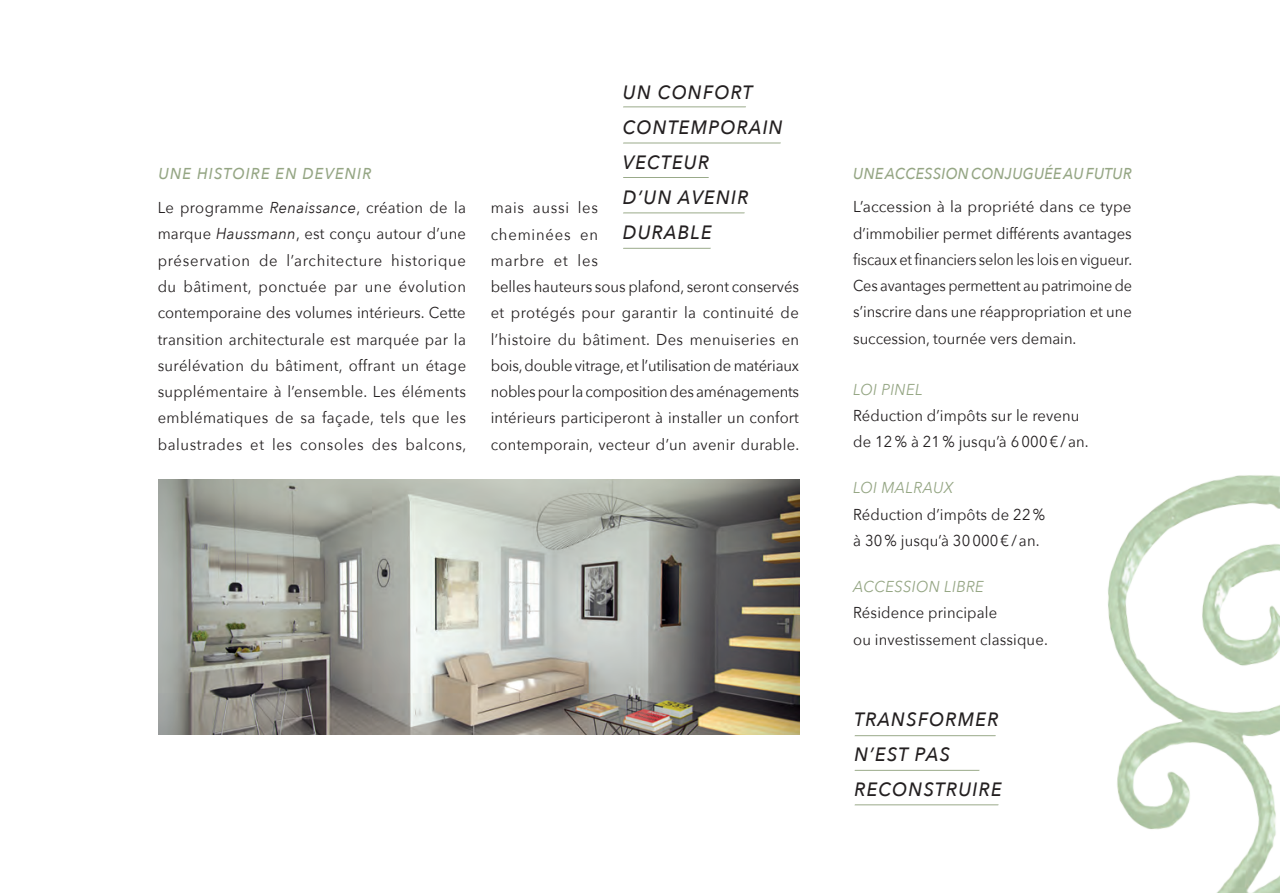
<style>
.page{position:relative;width:1280px;height:893px;background:#fff}
.page>*{position:absolute;margin:0;border:0;box-sizing:border-box;transform-origin:0 0}
.t1{font:italic 500 19.25px/35px "Avenir Next";letter-spacing:.07em;color:#231f20;scale:.94 1}
.t2{font:15.75px/26.2px "Avenir Next";letter-spacing:.01em;color:#231f20;scale:.94 1}
.t3{font:15.75px/26.2px "Avenir Next";letter-spacing:.01em;color:#231f20;text-align:justify}
.t4{font:italic 500 15.75px "Avenir Next";letter-spacing:.02em;color:#95a684;scale:.91 1}
.t5{font:italic 500 15.75px "Avenir Next";letter-spacing:.075em;color:#95a684;scale:.94 1}
.s1{font-style:italic}
.s2{font-style:italic;color:#95a684}
</style>
<div class="page">
<hr style="left:855px;top:735px;width:140px;height:1px;background:#95a684">
<hr style="left:855px;top:770px;width:124px;height:1px;background:#95a684">
<hr style="left:855px;top:804px;width:143px;height:1px;background:#95a684">
<img style="left:1108px;top:475px;width:172px;height:418px">
<img style="left:159px;top:480px;width:640px;height:255px">
<hr style="left:623px;top:106px;width:123px;height:1px;background:#95a684">
<hr style="left:623px;top:143px;width:158px;height:1px;background:#95a684">
<hr style="left:623px;top:177px;width:86px;height:1px;background:#95a684">
<hr style="left:623px;top:212px;width:121px;height:1px;background:#95a684">
<hr style="left:623px;top:248px;width:88px;height:1px;background:#95a684">
<p class="t1" style="left:623px;top:74px;width:172px">UN CONFORT<br>CONTEMPORAIN<br>VECTEUR<br>D’UN AVENIR<br>DURABLE</p>
<p class="t5" style="left:159px;top:160px;width:228px">UNE HISTOIRE EN DEVENIR</p>
<p class="t2" style="left:158px;top:194px;width:330px;text-align:justify">Le programme <span class="s1">Renaissance</span>, création de la marque <span class="s1">Haussmann</span>, est conçu autour d’une préservation de l’architecture historique du bâtiment, ponctuée par une évolution contemporaine des volumes intérieurs. Cette transition architecturale est marquée par la surélévation du bâtiment, offrant un étage supplémentaire à l’ensemble. Les éléments emblématiques de sa façade, tels que les balustrades et les consoles des balcons,</p>
<p class="t2" style="left:491px;top:194px;width:330px">mais aussi les<br>cheminées en<br>marbre et les<br>belles hauteurs sous plafond, seront conservés et protégés pour garantir la continuité de l’histoire du bâtiment. Des menuiseries en bois, double vitrage, et l’utilisation de matériaux nobles pour la composition des aménagements intérieurs participeront à installer un confort contemporain, vecteur d’un avenir durable.</p>
<p class="t4" style="left:853px;top:160px;width:308px">UNE ACCESSION CONJUGUÉE AU FUTUR</p>
<p class="t3" style="left:853px;top:193px;width:281px">L’accession à la propriété dans ce type d’immobilier permet différents avantages fiscaux et financiers selon les lois en vigueur.<br>Ces avantages permettent au patrimoine de s’inscrire dans une réappropriation et une succession, tournée vers demain.</p>
<p class="t2" style="left:853px;top:375px;width:252px"><span class="s2">LOI PINEL<br></span>Réduction d’impôts sur le revenu de 12 % à 21 % jusqu’à 6000€/ an.</p>
<p class="t2" style="left:853px;top:474px;width:206px"><span class="s2">LOI MALRAUX<br></span>Réduction d’impôts de 22 % à 30 % jusqu’à 30000€/ an.</p>
<p class="t2" style="left:853px;top:573px;width:209px"><span class="s2">ACCESSION LIBRE<br></span>Résidence principale<br>ou investissement classique.</p>
<p class="t1" style="left:854px;top:701px;width:158px">TRANSFORMER<br>N’EST PAS<br>RECONSTRUIRE</p>
</div>
